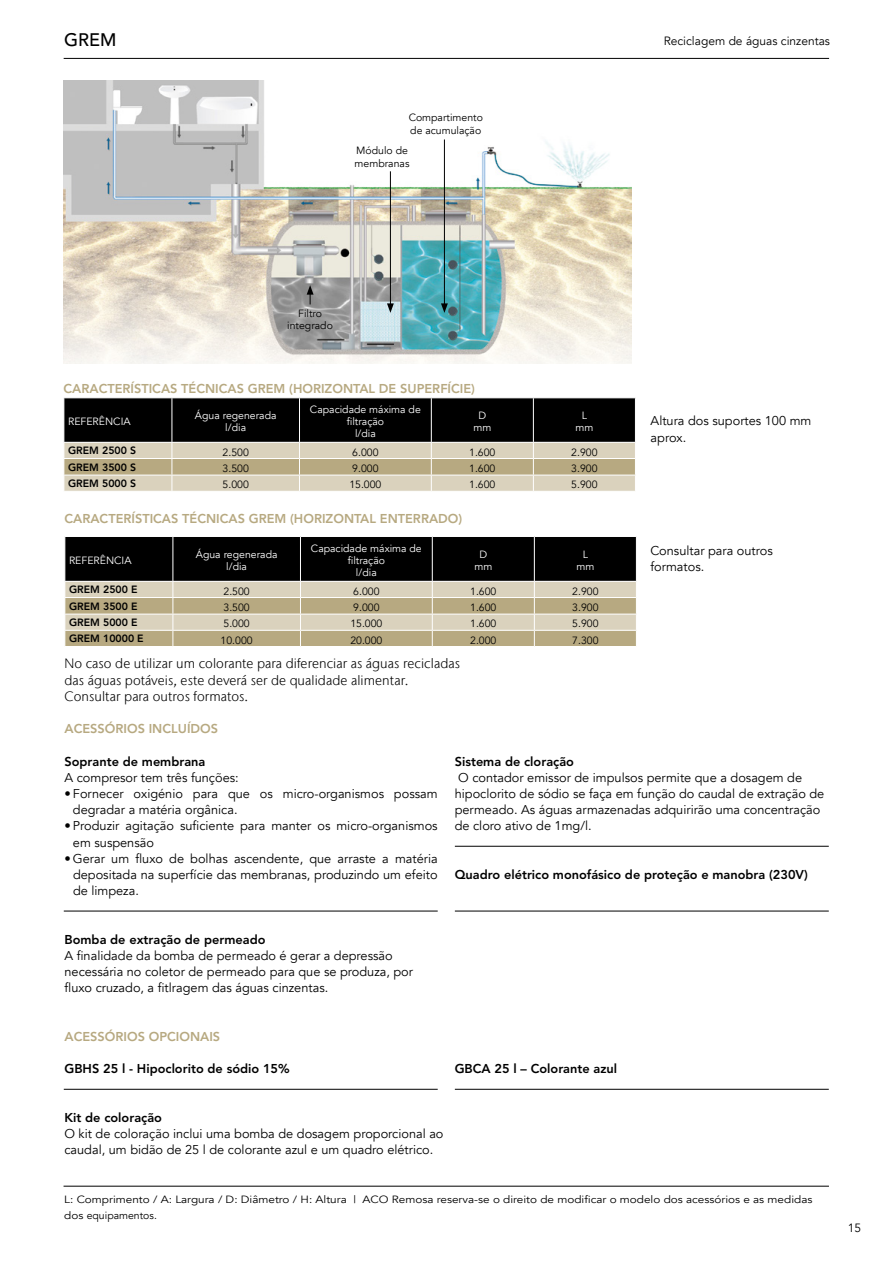
<style>
.page{position:relative;width:893px;height:1263px;background:#fff}
.page>*{position:absolute;margin:0;border:0;box-sizing:border-box;transform-origin:0 0}
.t1{font:500 18px "Avenir LT Std";color:#000}
.t2{font:300 13.5px/16.2px "Stone Sans IIITC Com";letter-spacing:.005em;color:#000}
.t3{font:12.75px/16.2px "Avenir";color:#000}
.t4{font:800 12.75px "Avenir LT Std";color:#000}
.t5{font:800 12.75px "Avenir LT Std";color:#b7a981}
.t6{font:12px "Avenir";color:#000}
.t7{font:10.5px/12.6px "Avenir";color:#000}
.t8{font:10.5px/12px "Avenir";color:#fff;text-align:center}
.t9{font:10.5px/16.2px "Avenir";color:#000;scale:1.12 1}
.t10{font:800 10.5px "Avenir LT Std";color:#000}
</style>
<div class="page">
<img style="left:64px;top:81px;width:568px;height:282px">
<hr style="left:64px;top:58px;width:765px;height:1px;background:#000">
<hr style="left:64px;top:1186px;width:765px;height:1px;background:#000">
<svg style="left:64px;top:398px;width:572px;height:93px;background:#6c6759"></svg>
<hr style="left:172px;top:398px;width:1px;height:44px;background:#fff">
<hr style="left:299px;top:398px;width:1px;height:44px;background:#fff">
<hr style="left:431px;top:398px;width:1px;height:44px;background:#fff">
<hr style="left:533px;top:398px;width:1px;height:44px;background:#fff">
<hr style="left:635px;top:398px;width:1px;height:44px;background:#fff">
<hr style="left:63px;top:442px;width:109px;height:1px;background:#fff">
<hr style="left:172px;top:442px;width:127px;height:1px;background:#fff">
<hr style="left:299px;top:442px;width:132px;height:1px;background:#fff">
<hr style="left:431px;top:442px;width:102px;height:1px;background:#fff">
<hr style="left:533px;top:442px;width:103px;height:1px;background:#fff">
<hr style="left:63px;top:458px;width:109px;height:1px;background:#fff">
<hr style="left:172px;top:458px;width:127px;height:1px;background:#fff">
<hr style="left:299px;top:458px;width:132px;height:1px;background:#fff">
<hr style="left:431px;top:458px;width:102px;height:1px;background:#fff">
<hr style="left:533px;top:458px;width:103px;height:1px;background:#fff">
<hr style="left:63px;top:475px;width:109px;height:1px;background:#fff">
<hr style="left:172px;top:475px;width:127px;height:1px;background:#fff">
<hr style="left:299px;top:475px;width:132px;height:1px;background:#fff">
<hr style="left:431px;top:475px;width:102px;height:1px;background:#fff">
<hr style="left:533px;top:475px;width:103px;height:1px;background:#fff">
<svg style="left:65px;top:537px;width:572px;height:109px;background:#76705e"></svg>
<hr style="left:173px;top:537px;width:1px;height:44px;background:#fff">
<hr style="left:300px;top:537px;width:1px;height:44px;background:#fff">
<hr style="left:432px;top:537px;width:1px;height:44px;background:#fff">
<hr style="left:534px;top:537px;width:1px;height:44px;background:#fff">
<hr style="left:636px;top:537px;width:1px;height:44px;background:#fff">
<hr style="left:64px;top:581px;width:109px;height:1px;background:#fff">
<hr style="left:173px;top:581px;width:127px;height:1px;background:#fff">
<hr style="left:300px;top:581px;width:132px;height:1px;background:#fff">
<hr style="left:432px;top:581px;width:102px;height:1px;background:#fff">
<hr style="left:534px;top:581px;width:103px;height:1px;background:#fff">
<hr style="left:64px;top:597px;width:109px;height:1px;background:#fff">
<hr style="left:173px;top:597px;width:127px;height:1px;background:#fff">
<hr style="left:300px;top:597px;width:132px;height:1px;background:#fff">
<hr style="left:432px;top:597px;width:102px;height:1px;background:#fff">
<hr style="left:534px;top:597px;width:103px;height:1px;background:#fff">
<hr style="left:64px;top:614px;width:109px;height:1px;background:#fff">
<hr style="left:173px;top:614px;width:127px;height:1px;background:#fff">
<hr style="left:300px;top:614px;width:132px;height:1px;background:#fff">
<hr style="left:432px;top:614px;width:102px;height:1px;background:#fff">
<hr style="left:534px;top:614px;width:103px;height:1px;background:#fff">
<hr style="left:64px;top:630px;width:109px;height:1px;background:#fff">
<hr style="left:173px;top:630px;width:127px;height:1px;background:#fff">
<hr style="left:300px;top:630px;width:132px;height:1px;background:#fff">
<hr style="left:432px;top:630px;width:102px;height:1px;background:#fff">
<hr style="left:534px;top:630px;width:103px;height:1px;background:#fff">
<hr style="left:64px;top:911px;width:374px;height:1px;background:#000">
<hr style="left:64px;top:1089px;width:374px;height:1px;background:#000">
<hr style="left:455px;top:1089px;width:374px;height:1px;background:#000">
<hr style="left:455px;top:846px;width:374px;height:1px;background:#000">
<hr style="left:455px;top:911px;width:374px;height:1px;background:#000">
<svg style="left:307px;top:285px;width:7px;height:19px"></svg>
<hr style="left:390px;top:171px;width:1px;height:135px;background:#000">
<svg style="left:387px;top:303px;width:7px;height:10px"></svg>
<hr style="left:444px;top:139px;width:1px;height:167px;background:#000">
<svg style="left:441px;top:303px;width:7px;height:10px"></svg>
<h1 class="t1" style="left:64px;top:30px;width:54px">GREM</h1>
<p class="t7" style="left:409px;top:111px;width:76px">Compartimento de acumulação</p>
<p class="t7" style="left:355px;top:145px;width:56px">Módulo de membranas</p>
<p class="t6" style="left:664px;top:34px;width:168px">Reciclagem de águas cinzentas</p>
<p class="t7" style="left:287px;top:307px;width:47px;text-align:center">Filtro integrado</p>
<p class="t5" style="left:63px;top:381px;width:413px">CARACTERÍSTICAS TÉCNICAS GREM (HORIZONTAL DE SUPERFÍCIE)</p>
<p class="t8" style="left:68px;top:416px;width:64px">REFERÊNCIA</p>
<p class="t8" style="left:195px;top:410px;width:83px">Água regenerada l/dia</p>
<p class="t8" style="left:310px;top:404px;width:112px">Capacidade máxima de filtração<br>l/dia</p>
<p class="t8" style="left:473px;top:410px;width:19px">D mm</p>
<p class="t8" style="left:575px;top:410px;width:19px">L mm</p>
<p class="t10" style="left:68px;top:444px;width:70px">GREM 2500 S</p>
<p class="t7" style="left:223px;top:446px;width:28px">2.500</p>
<p class="t7" style="left:352px;top:446px;width:28px">6.000</p>
<p class="t7" style="left:469px;top:446px;width:28px">1.600</p>
<p class="t7" style="left:571px;top:446px;width:28px">2.900</p>
<p class="t10" style="left:68px;top:461px;width:70px">GREM 3500 S</p>
<p class="t7" style="left:223px;top:462px;width:28px">3.500</p>
<p class="t7" style="left:352px;top:462px;width:28px">9.000</p>
<p class="t7" style="left:469px;top:462px;width:28px">1.600</p>
<p class="t7" style="left:571px;top:462px;width:28px">3.900</p>
<p class="t10" style="left:68px;top:477px;width:70px">GREM 5000 S</p>
<p class="t7" style="left:223px;top:479px;width:28px">5.000</p>
<p class="t7" style="left:349px;top:479px;width:34px">15.000</p>
<p class="t7" style="left:469px;top:479px;width:28px">1.600</p>
<p class="t7" style="left:571px;top:479px;width:28px">5.900</p>
<p class="t5" style="left:64px;top:510px;width:399px">CARACTERÍSTICAS TÉCNICAS GREM (HORIZONTAL ENTERRADO)</p>
<p class="t8" style="left:69px;top:555px;width:64px">REFERÊNCIA</p>
<p class="t8" style="left:196px;top:549px;width:83px">Água regenerada l/dia</p>
<p class="t8" style="left:311px;top:543px;width:112px">Capacidade máxima de filtração<br>l/dia</p>
<p class="t8" style="left:474px;top:549px;width:19px">D mm</p>
<p class="t8" style="left:576px;top:549px;width:19px">L mm</p>
<p class="t10" style="left:69px;top:583px;width:70px">GREM 2500 E</p>
<p class="t7" style="left:224px;top:585px;width:28px">2.500</p>
<p class="t7" style="left:353px;top:585px;width:28px">6.000</p>
<p class="t7" style="left:470px;top:585px;width:28px">1.600</p>
<p class="t7" style="left:572px;top:585px;width:28px">2.900</p>
<p class="t10" style="left:69px;top:600px;width:70px">GREM 3500 E</p>
<p class="t7" style="left:224px;top:601px;width:28px">3.500</p>
<p class="t7" style="left:353px;top:601px;width:28px">9.000</p>
<p class="t7" style="left:470px;top:601px;width:28px">1.600</p>
<p class="t7" style="left:572px;top:601px;width:28px">3.900</p>
<p class="t10" style="left:69px;top:616px;width:70px">GREM 5000 E</p>
<p class="t7" style="left:224px;top:618px;width:28px">5.000</p>
<p class="t7" style="left:350px;top:618px;width:34px">15.000</p>
<p class="t7" style="left:470px;top:618px;width:28px">1.600</p>
<p class="t7" style="left:572px;top:618px;width:28px">5.900</p>
<p class="t10" style="left:69px;top:632px;width:76px">GREM 10000 E</p>
<p class="t7" style="left:221px;top:634px;width:34px">10.000</p>
<p class="t7" style="left:350px;top:634px;width:34px">20.000</p>
<p class="t7" style="left:470px;top:634px;width:28px">2.000</p>
<p class="t7" style="left:572px;top:634px;width:28px">7.300</p>
<p class="t2" style="left:64px;top:655px;width:397px">No caso de utilizar um colorante para diferenciar as águas recicladas das águas potáveis, este deverá ser de qualidade alimentar.<br>Consultar para outros formatos.</p>
<p class="t5" style="left:64px;top:721px;width:155px">ACESSÓRIOS INCLUÍDOS</p>
<p class="t3" style="left:651px;top:413px;width:162px">Altura dos suportes 100 mm aprox.</p>
<p class="t3" style="left:650px;top:543px;width:124px">Consultar para outros formatos.</p>
<p class="t4" style="left:64px;top:753px;width:142px">Soprante de membrana</p>
<p class="t3" style="left:64px;top:769px;width:176px">A compresor tem três funções:</p>
<p class="t3" style="left:73px;top:786px;width:366px;text-indent:-9px">• Fornecer oxigénio para que os micro-organismos possam degradar a matéria orgânica.</p>
<p class="t3" style="left:73px;top:818px;width:366px;text-indent:-9px">• Produzir agitação suficiente para manter os micro-organismos em suspensão</p>
<p class="t3" style="left:73px;top:850px;width:366px;text-align:justify;text-indent:-9px">• Gerar um fluxo de bolhas ascendente, que arraste a matéria depositada na superfície das membranas, produzindo um efeito de limpeza.</p>
<p class="t4" style="left:64px;top:932px;width:203px">Bomba de extração de permeado</p>
<p class="t3" style="left:64px;top:948px;width:350px">A finalidade da bomba de permeado é gerar a depressão necessária no coletor de permeado para que se produza, por fluxo cruzado, a fitlragem das águas cinzentas.</p>
<p class="t5" style="left:64px;top:1029px;width:157px">ACESSÓRIOS OPCIONAIS</p>
<p class="t4" style="left:455px;top:754px;width:121px">Sistema de cloração</p>
<p class="t3" style="left:455px;top:769px;width:371px">O contador emissor de impulsos permite que a dosagem de hipoclorito de sódio se faça em função do caudal de extração de permeado. As águas armazenadas adquirirão uma concentração de cloro ativo de 1mg/l.</p>
<p class="t4" style="left:455px;top:867px;width:355px">Quadro elétrico monofásico de proteção e manobra (230V)</p>
<p class="t4" style="left:64px;top:1061px;width:227px">GBHS 25 l - Hipoclorito de sódio 15%</p>
<p class="t4" style="left:455px;top:1061px;width:164px">GBCA 25 l – Colorante azul</p>
<p class="t4" style="left:64px;top:1110px;width:99px">Kit de coloração</p>
<p class="t3" style="left:64px;top:1126px;width:381px">O kit de coloração inclui uma bomba de dosagem proporcional ao caudal, um bidão de 25 l de colorante azul e um quadro elétrico.</p>
<p class="t9" style="left:64px;top:1191px;width:669px">L: Comprimento / A: Largura / D: Diâmetro / H: Altura | ACO Remosa reserva-se o direito de modificar o modelo dos acessórios e as medidas dos equipamentos.</p>
<p class="t6" style="left:848px;top:1220px;width:15px">15</p>
</div>
